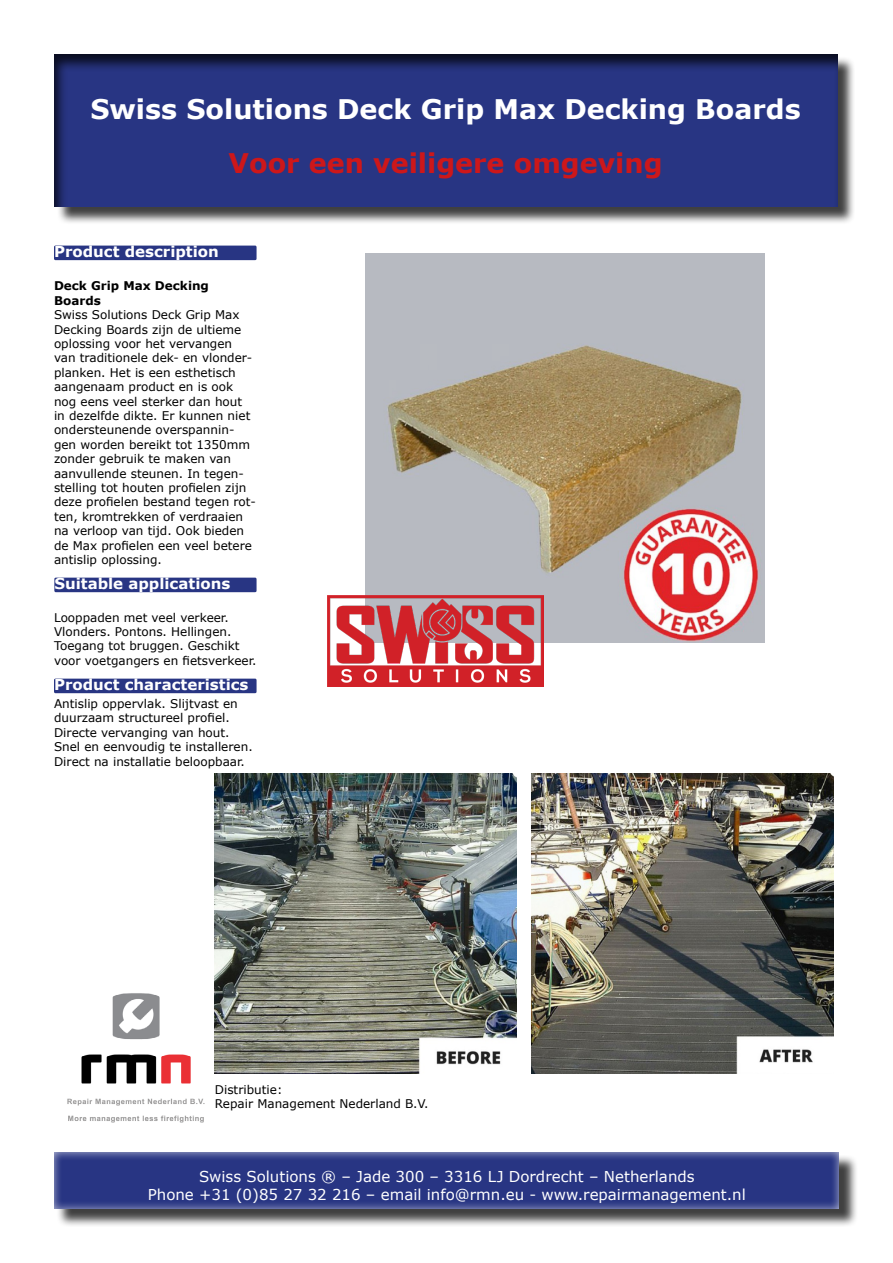
<style>
.page{position:relative;width:893px;height:1263px;background:#fff}
.page>*{position:absolute;margin:0;border:0;box-sizing:border-box;transform-origin:0 0}
.t1{font:700 27px "Verdana";color:#fff}
.t2{font:700 27px "Verdana";color:#cd171a}
.t3{font:15px/18px "Verdana";color:#fff;text-align:center}
.t4{font:700 15px "Verdana";color:#fff}
.t5{font:12px/14.4px "Verdana";color:#000}
.t6{font:700 12px/14.4px "Verdana";color:#000}
</style>
<div class="page">
<img style="left:67px;top:993px;width:138px;height:130px">
<div style="left:56px;top:1155px;width:802px;height:73px;background:#000;opacity:.75"></div>
<div style="left:42px;top:1142px;width:817px;height:68px;background:#fff;opacity:.75"></div>
<div style="left:56px;top:56px;width:800px;height:169px;background:#000;opacity:.75"></div>
<div style="left:25px;top:39px;width:868px;height:168px;background:#000;opacity:.75"></div>
<div style="left:54px;top:246px;width:203px;height:14px;background:#283583;border-radius:2px"></div>
<div style="left:54px;top:578px;width:203px;height:14px;background:#283583;border-radius:2px"></div>
<div style="left:54px;top:679px;width:203px;height:14px;background:#283583;border-radius:2px"></div>
<img style="left:366px;top:253px;width:398px;height:389px">
<img style="left:327px;top:595px;width:216px;height:91px">
<img style="left:215px;top:773px;width:301px;height:301px">
<img style="left:532px;top:773px;width:301px;height:301px">
<h1 class="t1" style="left:90px;top:90px;width:712px">Swiss Solutions Deck Grip Max Decking Boards</h1>
<h1 class="t2" style="left:229px;top:144px;width:436px">Voor een veiligere omgeving</h1>
<p class="t4" style="left:54px;top:241px;width:166px">Product description</p>
<p class="t6" style="left:54px;top:279px;width:157px">Deck Grip Max Decking<br>Boards</p>
<p class="t5" style="left:54px;top:307px;width:203px">Swiss Solutions Deck Grip Max<br>Decking Boards zijn de ultieme oplossing voor het vervangen van traditionele dek- en vlonder&shy;planken. Het is een esthetisch aangenaam product en is ook nog eens veel sterker dan hout in dezelfde dikte. Er kunnen niet ondersteunende overspannin&shy;gen worden bereikt tot 1350mm zonder gebruik te maken van aanvullende steunen. In tegen&shy;stelling tot houten profielen zijn deze profielen bestand tegen rot&shy;ten, kromtrekken of verdraaien na verloop van tijd. Ook bieden de Max profielen een veel betere antislip oplossing.</p>
<p class="t4" style="left:54px;top:573px;width:177px">Suitable applications</p>
<p class="t5" style="left:54px;top:610px;width:204px">Looppaden met veel verkeer.<br>Vlonders. Pontons. Hellingen.<br>Toegang tot bruggen. Geschikt voor voetgangers en fietsverkeer.</p>
<p class="t5" style="left:54px;top:696px;width:200px">Antislip oppervlak. Slijtvast en duurzaam structureel profiel.<br>Directe vervanging van hout.<br>Snel en eenvoudig te installeren.<br>Direct na installatie beloopbaar.</p>
<p class="t4" style="left:54px;top:674px;width:196px">Product characteristics</p>
<p class="t5" style="left:215px;top:1082px;width:215px">Distributie:<br>Repair Management Nederland B.V.</p>
<p class="t3" style="left:148px;top:1167px;width:600px">Swiss Solutions ® – Jade 300 – 3316 LJ Dordrecht – Netherlands<br>Phone +31 (0)85 27 32 216 – email info@rmn.eu - www.repairmanagement.nl</p>
</div>
